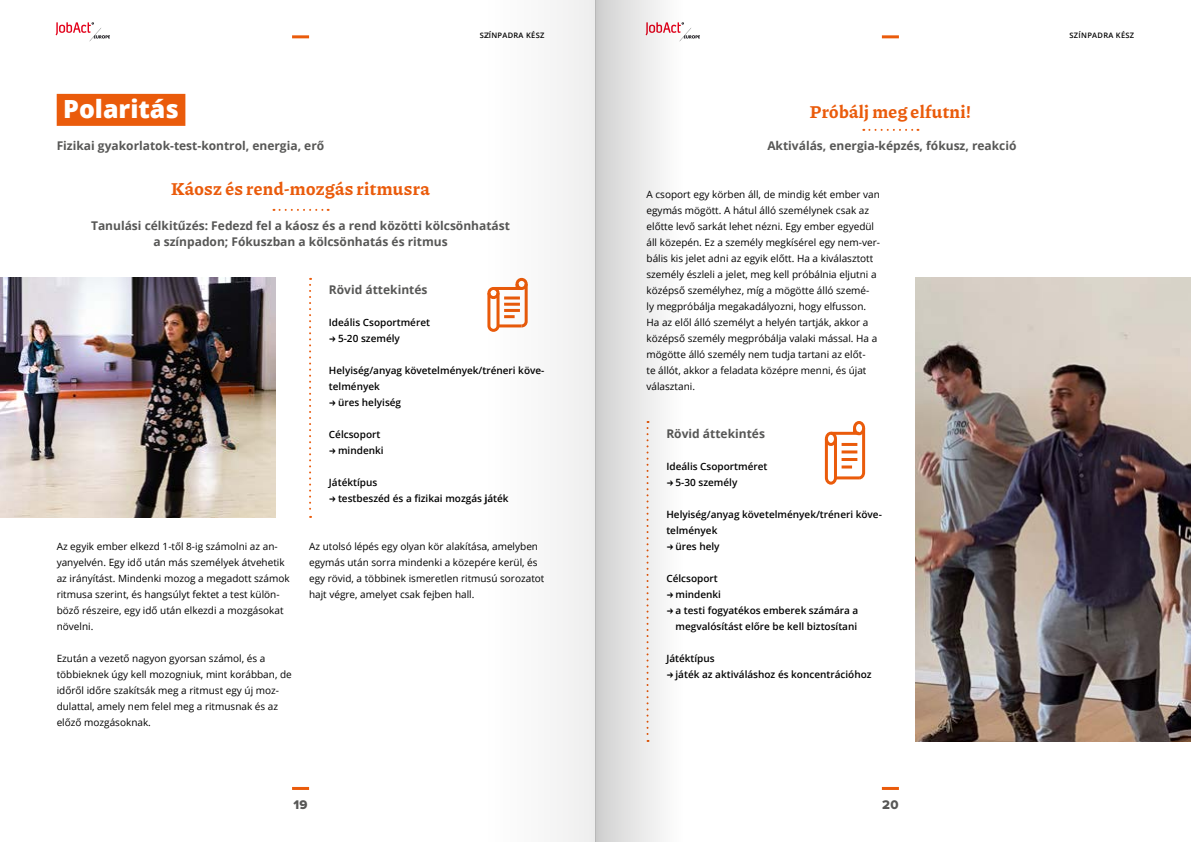
<style>
.page{position:relative;width:1191px;height:842px;background:#fff}
.page>*{position:absolute;margin:0;border:0;box-sizing:border-box;transform-origin:0 0}
.t1{font:800 25px "Open Sans";color:#fff}
.t2{font:100 18px "Piazzolla";letter-spacing:.02em;color:#ea5b0b}
.t3{font:13px "Proxima Nova Extrabld";color:#575756}
.t4{font:700 12px/16px "Open Sans";color:#575756;text-align:center}
.t5{font:10px/16px "Open Sans";color:#000}
.t6{font:600 10px/16px "Open Sans";color:#000}
.t7{font:600 7.5px "Open Sans";letter-spacing:.04em;color:#000}
.s1{font-family:"Piazzolla";font-weight:100;font-size:12px}
</style>
<div class="page">
<img style="left:0;top:278px;width:275px;height:240px">
<svg style="left:273px;top:209px;width:56px;height:2px"></svg>
<svg style="left:309px;top:278px;width:2px;height:240px"></svg>
<div style="left:57px;top:94px;width:128px;height:32px;background:#ea5b0b"></div>
<svg style="left:863px;top:129px;width:55px;height:2px"></svg>
<div style="left:853px;top:421px;width:12px;height:14px;border:3px solid #ea5b0b;border-radius:50%"></div>
<svg style="left:824px;top:425px;width:42px;height:60px"></svg>
<img style="left:915px;top:278px;width:276px;height:464px">
<hr style="left:292px;top:787px;width:17px;height:3px;background:#ea5b0b">
<hr style="left:882px;top:787px;width:17px;height:3px;background:#ea5b0b">
<hr style="left:292px;top:35px;width:17px;height:3px;background:#ea5b0b">
<hr style="left:882px;top:35px;width:17px;height:3px;background:#ea5b0b">
<img style="left:55px;top:22px;width:55px;height:20px">
<img style="left:683px;top:22px;width:17px;height:17px">
<div style="left:595px;top:0;width:88px;height:842px;background:linear-gradient(to right,#cfcfcf,#fffdfd)"></div>
<div style="left:487px;top:0;width:108px;height:842px;background:#f7f7f7"></div>
<h1 class="t1" style="left:63px;top:90px;width:117px">Polaritás</h1>
<p class="t4" style="left:57px;top:137px;width:269px">Fizikai gyakorlatok-test-kontrol, energia, erő</p>
<p class="t7" style="left:480px;top:31px;width:66px">SZÍNPADRA KÉSZ</p>
<p class="t7" style="left:1069px;top:31px;width:66px">SZÍNPADRA KÉSZ</p>
<h2 class="t2" style="left:810px;top:101px;width:162px">Próbálj meg elfutni!</h2>
<p class="t4" style="left:767px;top:137px;width:251px">Aktiválás, energia-képzés, fókusz, reakció</p>
<h2 class="t2" style="left:171px;top:178px;width:260px">Káosz és rend-mozgás ritmusra</h2>
<p class="t4" style="left:91px;top:217px;width:420px">Tanulási célkitűzés: Fedezd fel a káosz és a rend közötti kölcsönhatást a színpadon; Fókuszban a kölcsönhatás és ritmus</p>
<p class="t4" style="left:329px;top:281px;width:100px">Rövid áttekintés</p>
<p class="t6" style="left:329px;top:314px;width:103px">Ideális Csoportméret</p>
<p class="t6" style="left:329px;top:330px;width:72px"><span class="s1">→</span> 5-20 személy</p>
<p class="t6" style="left:329px;top:362px;width:217px">Helyiség/anyag követelmények/tréneri köve&shy;telmények</p>
<p class="t6" style="left:329px;top:394px;width:74px"><span class="s1">→</span> üres helyiség</p>
<p class="t6" style="left:329px;top:426px;width:53px">Célcsoport</p>
<p class="t6" style="left:329px;top:442px;width:56px"><span class="s1">→</span> mindenki</p>
<p class="t6" style="left:329px;top:474px;width:50px">Játéktípus</p>
<p class="t6" style="left:329px;top:490px;width:181px"><span class="s1">→</span> testbeszéd és a fizikai mozgás játék</p>
<p class="t5" style="left:57px;top:538px;width:235px">Az egyik ember elkezd 1-től 8-ig számolni az an&shy;yanyelvén. Egy idő után más személyek átvehetik az irányítást. Mindenki mozog a megadott számok ritmusa szerint, és hangsúlyt fektet a test külön&shy;böző részeire, egy idő után elkezdi a mozgásokat növelni.</p>
<p class="t5" style="left:57px;top:650px;width:237px">Ezután a vezető nagyon gyorsan számol, és a többieknek úgy kell mozogniuk, mint korábban, de időről időre szakítsák meg a ritmust egy új moz&shy;dulattal, amely nem felel meg a ritmusnak és az előző mozgásoknak.</p>
<p class="t5" style="left:309px;top:538px;width:237px">Az utolsó lépés egy olyan kör alakítása, amelyben egymás után sorra mindenki a közepére kerül, és egy rövid, a többinek ismeretlen ritmusú sorozatot hajt végre, amelyet csak fejben hall.</p>
<p class="t5" style="left:646px;top:186px;width:235px">A csoport egy körben áll, de mindig két ember van egymás mögött. A hátul álló személynek csak az előtte levő sarkát lehet nézni. Egy ember egyedül áll közepén. Ez a személy megkísérel egy nem-ver&shy;bális kis jelet adni az egyik előtt. Ha a kiválasztott személy észleli a jelet, meg kell próbálnia eljutni a középső személyhez, míg a mögötte álló szemé-<br>ly megpróbálja megakadályozni, hogy elfusson.<br>Ha az elől álló személyt a helyén tartják, akkor a középső személy megpróbálja valaki mással. Ha a mögötte álló személy nem tudja tartani az előt-<br>te állót, akkor a feladata középre menni, és újat választani.</p>
<p class="t4" style="left:666px;top:425px;width:100px">Rövid áttekintés</p>
<p class="t6" style="left:666px;top:458px;width:103px">Ideális Csoportméret</p>
<p class="t6" style="left:666px;top:474px;width:72px"><span class="s1">→</span> 5-30 személy</p>
<p class="t6" style="left:666px;top:506px;width:217px">Helyiség/anyag követelmények/tréneri köve&shy;telmények</p>
<p class="t6" style="left:666px;top:538px;width:55px"><span class="s1">→</span> üres hely</p>
<p class="t6" style="left:666px;top:570px;width:53px">Célcsoport</p>
<p class="t6" style="left:666px;top:586px;width:56px"><span class="s1">→</span> mindenki</p>
<p class="t6" style="left:666px;top:602px;width:193px;text-align:right"><span class="s1">→</span> a testi fogyatékos emberek számára a megvalósítást előre be kell biztosítani</p>
<p class="t6" style="left:666px;top:650px;width:50px">Játéktípus</p>
<p class="t6" style="left:666px;top:666px;width:207px"><span class="s1">→</span> játék az aktiváláshoz és koncentrációhoz</p>
<h3 class="t3" style="left:293px;top:798px;width:16px">19</h3>
<h3 class="t3" style="left:882px;top:798px;width:18px">20</h3>
</div>
